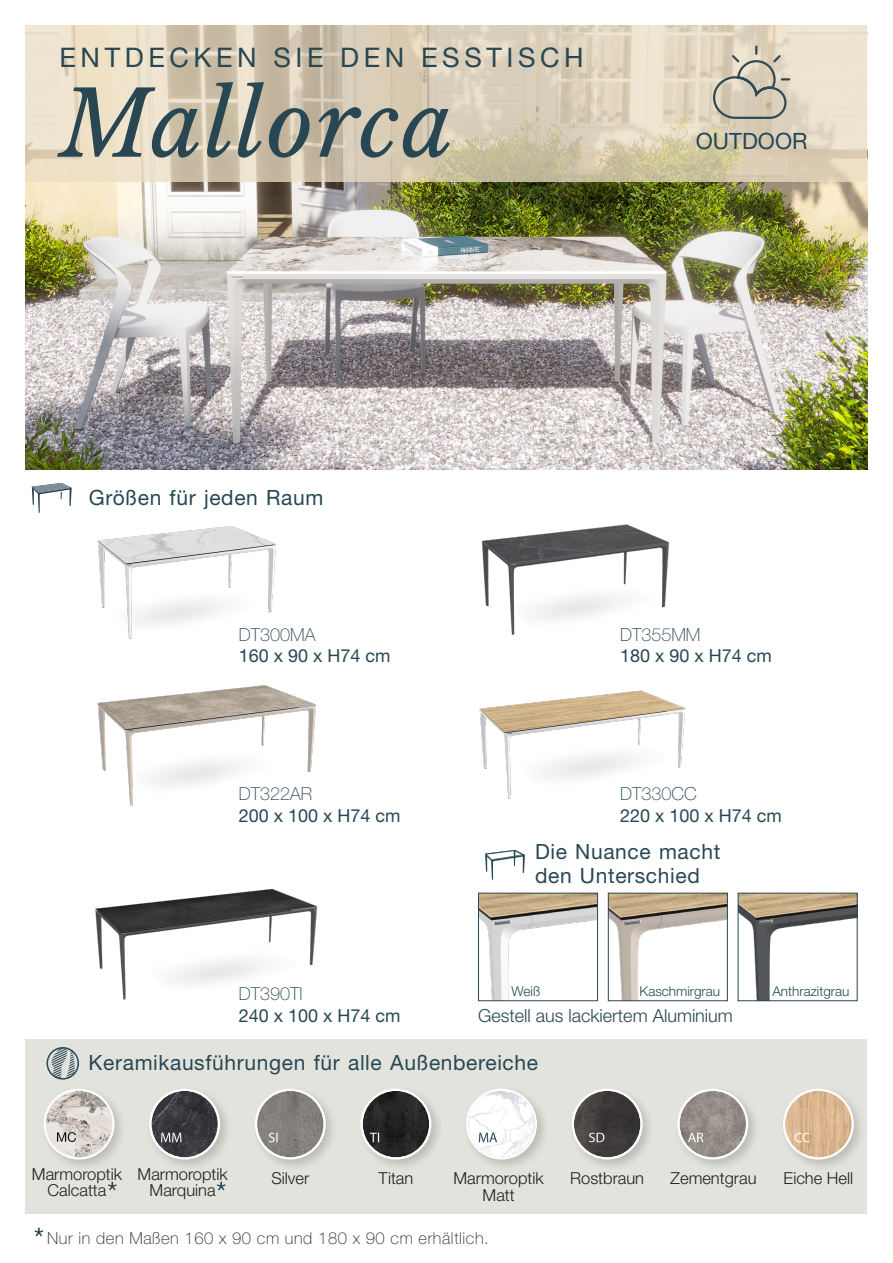
<style>
.page{position:relative;width:893px;height:1263px;background:#fff}
.page>*{position:absolute;margin:0;border:0;box-sizing:border-box;transform-origin:0 0}
.t1{font:italic 90px "Libre Baskerville";letter-spacing:.03em;color:#284753}
.t2{font:27px "Helvetica Neue LT Std";letter-spacing:.17em;color:#284753}
.t3{font:22.5px "Helvetica Neue LT Std";color:#284753}
.t4{font:21px/24px "Helvetica Neue LT Std";letter-spacing:.03em;color:#284753}
.t5{font:18px "Helvetica Neue LT Std";color:#284753}
.t6{font:100 18px "Helvetica Neue LT Std";color:#284753}
.t7{font:300 18px "Helvetica Neue LT Std";color:#284753}
.t8{font:300 16.5px/16.5px "Helvetica Neue LT Std";color:#231f20;text-align:center}
.t9{font:100 16.5px "Helvetica Neue LT Std";letter-spacing:.035em;color:#231f20}
.t10{font:300 13.5px "Helvetica Neue LT Std";color:#284753}
</style>
<div class="page">
<img style="left:26px;top:182px;width:841px;height:288px">
<div style="left:26px;top:1040px;width:841px;height:174px;background:#e3e3dd"></div>
<svg style="left:26px;top:26px;width:841px;height:156px;background:#dcd0b9"></svg>
<svg style="left:713px;top:45px;width:77px;height:74px;background:#c9c1b0"></svg>
<svg style="left:32px;top:483px;width:40px;height:30px"></svg>
<svg style="left:108px;top:1182px;width:9px;height:8px"></svg>
<svg style="left:35px;top:1228px;width:8px;height:8px"></svg>
<svg style="left:217px;top:1182px;width:9px;height:8px"></svg>
<div style="left:47px;top:1047px;width:32px;height:32px;border:2px solid #284753;border-radius:50%"></div>
<svg style="left:48px;top:1048px;width:30px;height:31px"></svg>
<svg style="left:485px;top:850px;width:40px;height:30px"></svg>
<img style="left:98px;top:526px;width:178px;height:113px">
<img style="left:481px;top:524px;width:189px;height:111px">
<img style="left:97px;top:685px;width:219px;height:121px">
<img style="left:95px;top:889px;width:223px;height:111px">
<img style="left:480px;top:895px;width:116px;height:104px">
<div style="left:478px;top:893px;width:120px;height:108px;border:1px solid #284753"></div>
<img style="left:610px;top:895px;width:116px;height:104px">
<div style="left:608px;top:893px;width:120px;height:108px;border:1px solid #284753"></div>
<img style="left:740px;top:895px;width:115px;height:104px">
<div style="left:738px;top:893px;width:119px;height:108px;border:1px solid #284753"></div>
<div style="left:40px;top:1085px;width:87px;height:87px;background:#231f20;opacity:.21"></div>
<img style="left:46px;top:1091px;width:66px;height:66px;border-radius:33px">
<div style="left:44px;top:1089px;width:70px;height:70px;border:2px solid #fff;border-radius:50%"></div>
<div style="left:146px;top:1085px;width:86px;height:87px;background:#231f20;opacity:.21"></div>
<img style="left:151px;top:1091px;width:67px;height:66px;border-radius:33px">
<div style="left:149px;top:1089px;width:71px;height:70px;border:2px solid #fff;border-radius:50%"></div>
<div style="left:252px;top:1085px;width:86px;height:87px;background:#231f20;opacity:.21"></div>
<img style="left:257px;top:1091px;width:66px;height:66px;border-radius:33px">
<div style="left:255px;top:1089px;width:71px;height:70px;border:2px solid #fff;border-radius:50%"></div>
<div style="left:357px;top:1085px;width:87px;height:87px;background:#231f20;opacity:.21"></div>
<img style="left:363px;top:1091px;width:66px;height:66px;border-radius:33px">
<div style="left:360px;top:1089px;width:71px;height:70px;border:2px solid #fff;border-radius:50%"></div>
<div style="left:463px;top:1085px;width:86px;height:87px;background:#231f20;opacity:.21"></div>
<img style="left:468px;top:1091px;width:67px;height:66px;border-radius:33px">
<div style="left:466px;top:1089px;width:71px;height:70px;border:2px solid #fff;border-radius:50%"></div>
<div style="left:568px;top:1085px;width:87px;height:87px;background:#231f20;opacity:.21"></div>
<img style="left:574px;top:1091px;width:66px;height:66px;border-radius:33px">
<div style="left:572px;top:1089px;width:71px;height:70px;border:2px solid #fff;border-radius:50%"></div>
<div style="left:674px;top:1085px;width:86px;height:87px;background:#231f20;opacity:.21"></div>
<img style="left:680px;top:1091px;width:66px;height:66px;border-radius:33px">
<div style="left:677px;top:1089px;width:71px;height:70px;border:2px solid #fff;border-radius:50%"></div>
<div style="left:780px;top:1085px;width:86px;height:87px;background:#231f20;opacity:.21"></div>
<img style="left:785px;top:1091px;width:67px;height:66px;border-radius:33px">
<div style="left:783px;top:1089px;width:71px;height:70px;border:2px solid #fff;border-radius:50%"></div>
<img style="left:479px;top:690px;width:207px;height:109px">
<p class="t2" style="left:60px;top:41px;width:526px">ENTDECKEN SIE DEN ESSTISCH</p>
<p class="t1" style="left:60px;top:69px;width:395px">Mallorca</p>
<p class="t3" style="left:696px;top:128px;width:113px">OUTDOOR</p>
<p class="t4" style="left:89px;top:485px;width:236px">Größen für jeden Raum</p>
<p class="t6" style="left:239px;top:624px;width:78px">DT300MA</p>
<p class="t5" style="left:239px;top:645px;width:153px">160 x 90 x H74 cm</p>
<p class="t6" style="left:239px;top:783px;width:75px">DT322AR</p>
<p class="t5" style="left:239px;top:804px;width:163px">200 x 100 x H74 cm</p>
<p class="t6" style="left:620px;top:624px;width:82px">DT355MM</p>
<p class="t5" style="left:620px;top:645px;width:153px">180 x 90 x H74 cm</p>
<p class="t6" style="left:620px;top:783px;width:78px">DT330CC</p>
<p class="t5" style="left:620px;top:804px;width:163px">220 x 100 x H74 cm</p>
<p class="t6" style="left:239px;top:983px;width:65px">DT390TI</p>
<p class="t5" style="left:239px;top:1005px;width:163px">240 x 100 x H74 cm</p>
<p class="t4" style="left:535px;top:839px;width:187px">Die Nuance macht den Unterschied</p>
<p class="t10" style="left:512px;top:982px;width:30px">Weiß</p>
<p class="t10" style="left:640px;top:982px;width:82px">Kaschmirgrau</p>
<p class="t10" style="left:772px;top:982px;width:79px">Anthrazitgrau</p>
<p class="t7" style="left:478px;top:1004px;width:256px">Gestell aus lackiertem Aluminium</p>
<p class="t4" style="left:89px;top:1050px;width:451px">Keramikausführungen für alle Außenbereiche</p>
<p class="t8" style="left:32px;top:1165px;width:92px">Marmoroptik<br>Calcatta</p>
<p class="t8" style="left:138px;top:1165px;width:92px">Marmoroptik<br>Marquina</p>
<p class="t8" style="left:271px;top:1169px;width:39px">Silver</p>
<p class="t8" style="left:378px;top:1169px;width:36px">Titan</p>
<p class="t8" style="left:454px;top:1169px;width:92px">Marmoroptik<br>Matt</p>
<p class="t8" style="left:570px;top:1169px;width:75px">Rostbraun</p>
<p class="t8" style="left:671px;top:1169px;width:87px">Zementgrau</p>
<p class="t8" style="left:784px;top:1169px;width:71px">Eiche Hell</p>
<p class="t9" style="left:47px;top:1228px;width:443px">Nur in den Maßen 160 x 90 cm und 180 x 90 cm erhältlich.</p>
</div>
